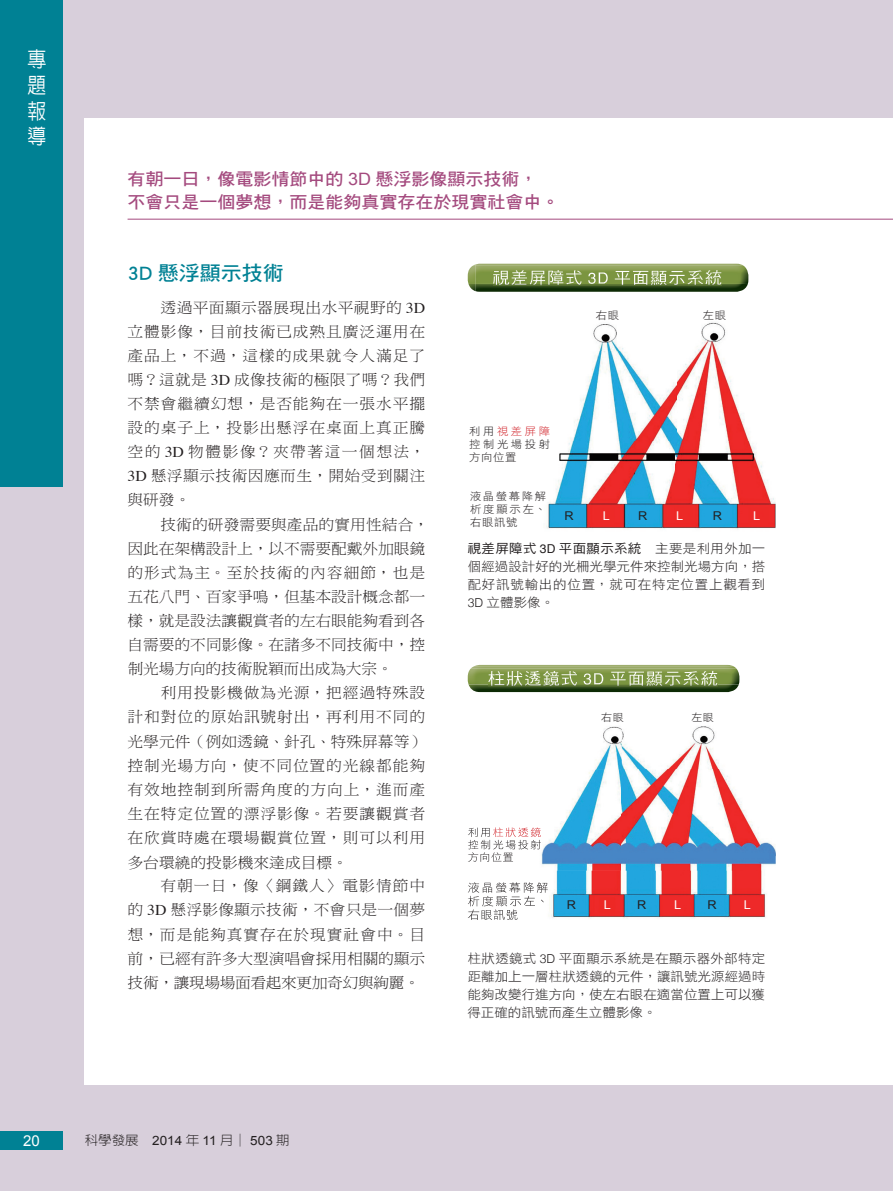
<style>
.page{position:relative;width:893px;height:1191px;background:#d8cfdb}
.page>*{position:absolute;margin:0;border:0;box-sizing:border-box;transform-origin:0 0}
.t1{font:500 21px/25.7px "AR New Hei B5";color:#fff;text-align:justify;scale:.9 1}
.t2{font:19.95px "DF Hei Std W7";color:#008194;scale:1.05 1}
.t3{font:17.1px/22.5px "DF Hei Std W7";color:#a44a7e;scale:1.05 1}
.t4{font:15px/24.2px "DF Ming Std W3";color:#231f20;text-align:justify;scale:1.05 1}
.t5{font:15px "Arial";color:#fff}
.t6{font:12.9px/18px "DF Hei Std W3";color:#231f20;text-align:justify;scale:1.05 1}
.t7{font:12.9px "DF Hei Std W5";letter-spacing:.025em;color:#231f20;scale:1.05 1}
.t8{font:12.9px "Arial";color:#231f20;scale:1.05 1}
.t9{font:12.15px "Arial";color:#231f20;scale:1.05 1}
.t10{font:12.15px "Arial";color:#fff;scale:1.05 1}
.t11{font:10.8px/13px "DF Hei Std W3";letter-spacing:.165em;color:#231f20;text-align:justify;scale:1.05 1}
.t12{font:10.35px "DF Hei Std W3";color:#231f20;scale:1.05 1}
.s1{font-family:"Arial"}
.s2{font-family:"Times"}
.s3{color:#d1232a}
.s4{font-family:"Helvetica";font-size:12.3px}
.s5{font-family:"DF Hei Std W3"}
.s6{font-family:"Helvetica";font-weight:300;font-size:12.3px}
.s7{font-family:"AR New Hei B5";font-weight:300}
</style>
<div class="page">
<div style="left:85px;top:118px;width:808px;height:966px;background:#fff"></div>
<div style="left:0;top:0;width:62px;height:487px;background:#008194"></div>
<div style="left:0;top:1131px;width:62px;height:18px;background:#008194"></div>
<hr style="left:128px;top:219px;width:765px;height:1px;background:#a44a7e">
<img style="left:478px;top:263px;width:298px;height:266px">
<img style="left:476px;top:264px;width:268px;height:2px">
<svg style="left:468px;top:284px;width:8px;height:7px"></svg>
<img style="left:476px;top:284px;width:272px;height:8px">
<img style="left:468px;top:266px;width:280px;height:18px">
<img style="left:493px;top:284px;width:228px;height:1px">
<img style="left:493px;top:270px;width:228px;height:14px">
<img style="left:468px;top:674px;width:308px;height:246px">
<img style="left:468px;top:882px;width:80px;height:10px">
<img style="left:468px;top:896px;width:76px;height:10px">
<img style="left:468px;top:909px;width:49px;height:11px">
<img style="left:468px;top:827px;width:22px;height:10px">
<img style="left:493px;top:827px;width:48px;height:10px">
<img style="left:468px;top:840px;width:73px;height:9px">
<img style="left:468px;top:852px;width:45px;height:10px">
<img style="left:473px;top:665px;width:261px;height:2px">
<img style="left:468px;top:669px;width:271px;height:23px">
<img style="left:471px;top:667px;width:265px;height:2px">
<img style="left:488px;top:684px;width:229px;height:2px">
<img style="left:488px;top:671px;width:229px;height:13px">
<h1 class="t1" style="left:28px;top:47px;width:22px">專題報導</h1>
<p class="t3" style="left:128px;top:168px;width:413px">有朝一日，像電影情節中的 <span class="s1">3D</span> 懸浮影像顯示技術，不會只是一個夢想，而是能夠真實存在於現實社會中。</p>
<h2 class="t2" style="left:128px;top:262px;width:150px">3D 懸浮顯示技術</h2>
<p class="t4" style="left:127px;top:295px;width:285px;text-indent:33px">透過平面顯示器展現出水平視野的 <span class="s2">3D</span>立體影像，目前技術已成熟且廣泛運用在產品上，不過，這樣的成果就令人滿足了嗎？這就是 <span class="s2">3D</span> 成像技術的極限了嗎？我們不禁會繼續幻想，是否能夠在一張水平擺設的桌子上，投影出懸浮在桌面上真正騰空的 <span class="s2">3D</span> 物體影像？夾帶著這一個想法，<span class="s2">3D</span> 懸浮顯示技術因應而生，開始受到關注與研發。</p>
<p class="t4" style="left:127px;top:512px;width:289px;text-align:left;text-indent:33px">技術的研發需要與產品的實用性結合，因此在架構設計上，以不需要配戴外加眼鏡的形式為主。至於技術的內容細節，也是五花八門、百家爭鳴，但基本設計概念都一樣，就是設法讓觀賞者的左右眼能夠看到各自需要的不同影像。在諸多不同技術中，控制光場方向的技術脫穎而出成為大宗。</p>
<p class="t4" style="left:127px;top:680px;width:285px;text-indent:33px">利用投影機做為光源，把經過特殊設計和對位的原始訊號射出，再利用不同的光學元件（例如透鏡、針孔、特殊屏幕等）控制光場方向，使不同位置的光線都能夠有效地控制到所需角度的方向上，進而產生在特定位置的漂浮影像。若要讓觀賞者在欣賞時處在環場觀賞位置，則可以利用多台環繞的投影機來達成目標。</p>
<p class="t4" style="left:128px;top:873px;width:285px;text-indent:33px">有朝一日，像〈鋼鐵人〉電影情節中的 <span class="s2">3D</span> 懸浮影像顯示技術，不會只是一個夢想，而是能夠真實存在於現實社會中。目前，已經有許多大型演唱會採用相關的顯示技術，讓現場場面看起來更加奇幻與絢麗。</p>
<p class="t11" style="left:596px;top:308px;width:24px">右眼</p>
<p class="t11" style="left:703px;top:308px;width:24px">左眼</p>
<p class="t11" style="left:469px;top:424px;width:79px">利用<span class="s3">視差屏障</span>控制光場投射方向位置</p>
<p class="t11" style="left:470px;top:489px;width:74px">液晶螢幕降解析度顯示左、右眼訊號</p>
<p class="t9" style="left:565px;top:507px;width:10px">R</p>
<p class="t10" style="left:603px;top:507px;width:8px">L</p>
<p class="t9" style="left:638px;top:507px;width:10px">R</p>
<p class="t10" style="left:676px;top:507px;width:8px">L</p>
<p class="t9" style="left:713px;top:507px;width:10px">R</p>
<p class="t10" style="left:753px;top:507px;width:8px">L</p>
<p class="t7" style="left:468px;top:541px;width:285px">視差屏障式 <span class="s4">3D</span> 平面顯示系統 <span class="s5">主要是利用外加一</span></p>
<p class="t6" style="left:468px;top:557px;width:285px">個經過設計好的光柵光學元件來控制光場方向，搭配好訊號輸出的位置，就可在特定位置上觀看到<span class="s6">3D</span> 立體影像。</p>
<p class="t12" style="left:601px;top:712px;width:23px">右眼</p>
<p class="t12" style="left:691px;top:712px;width:23px">左眼</p>
<p class="t9" style="left:567px;top:897px;width:10px">R</p>
<p class="t10" style="left:604px;top:897px;width:8px">L</p>
<p class="t9" style="left:637px;top:897px;width:10px">R</p>
<p class="t10" style="left:674px;top:897px;width:8px">L</p>
<p class="t9" style="left:707px;top:897px;width:10px">R</p>
<p class="t10" style="left:744px;top:897px;width:8px">L</p>
<p class="t6" style="left:467px;top:949px;width:285px">柱狀透鏡式 <span class="s6">3D</span> 平面顯示系統是在顯示器外部特定距離加上一層柱狀透鏡的元件，讓訊號光源經過時能夠改變行進方向，使左右眼在適當位置上可以獲得正確的訊號而產生立體影像。</p>
<p class="t5" style="left:23px;top:1131px;width:18px">20</p>
<p class="t8" style="left:85px;top:1132px;width:197px"><span class="s7">科學發展</span> 2014 <span class="s7">年</span> 11 <span class="s7">月│</span> 503 <span class="s7">期</span></p>
</div>
